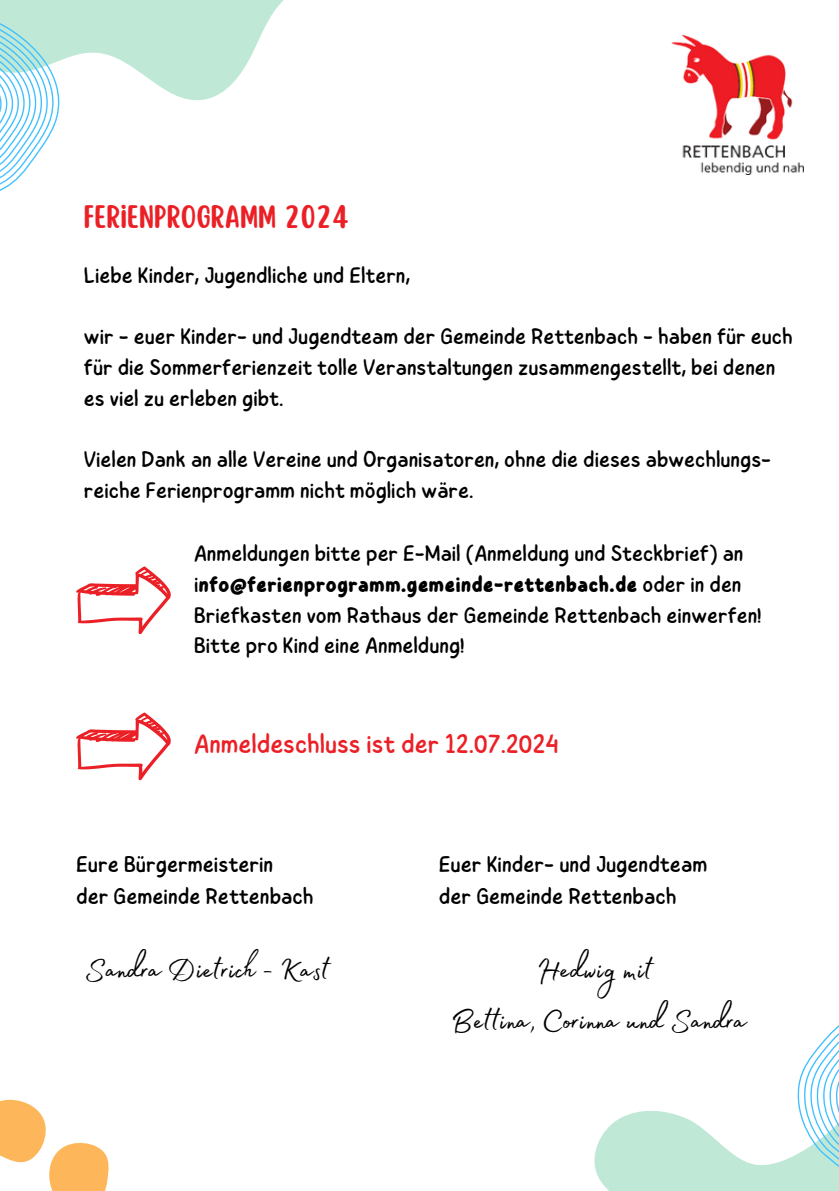
<style>
.page{position:relative;width:839px;height:1191px;background:#fff}
.page>*{position:absolute;margin:0;border:0;box-sizing:border-box;transform-origin:0 0}
.t1{font:37.4px/51.8px "Madelyn Fill";color:#000;text-align:center}
.t2{font:28.6px "Scripter";color:#eb2026}
.t3{font:26.8px "Childos Arabic";color:#eb2026}
.t4{font:22.8px "Childos Arabic";color:#000}
.t5{font:22.6px/30.6px "Childos Arabic";color:#000}
.s1{font-weight:700}
</style>
<div class="page">
<svg style="left:0;top:0;width:284px;height:101px;fill:#bfe8d6"></svg>
<svg style="left:594px;top:1026px;width:244px;height:165px"></svg>
<svg style="left:0;top:7px;width:60px;height:184px"></svg>
<svg style="left:0;top:1099px;width:109px;height:92px"></svg>
<img style="left:671px;top:35px;width:132px;height:139px">
<svg style="left:76px;top:566px;width:95px;height:68px"></svg>
<svg style="left:76px;top:713px;width:95px;height:67px"></svg>
<p class="t2" style="left:84px;top:202px;width:266px">FERIENPROGRAMM 2024</p>
<p class="t5" style="left:84px;top:260px;width:328px">Liebe Kinder, Jugendliche und Eltern,</p>
<h2 class="t5" style="left:84px;top:322px;width:710px">wir - euer Kinder- und Jugendteam der Gemeinde Rettenbach - haben für euch für die Sommerferienzeit tolle Veranstaltungen zusammengestellt, bei denen es viel zu erleben gibt.</h2>
<p class="t5" style="left:84px;top:444px;width:688px">Vielen Dank an alle Vereine und Organisatoren, ohne die dieses abwechlungs&shy;reiche Ferienprogramm nicht möglich wäre.</p>
<p class="t5" style="left:194px;top:539px;width:569px">Anmeldungen bitte per E-Mail (Anmeldung und Steckbrief) an i<span class="s1">nfo@ferienprogramm.gemeinde-rettenbach.de</span> oder in den<br>Briefkasten vom Rathaus der Gemeinde Rettenbach einwerfen!</p>
<p class="t5" style="left:194px;top:631px;width:272px">Bitte pro Kind eine Anmeldung!</p>
<h2 class="t3" style="left:194px;top:725px;width:366px">Anmeldeschluss ist der 12.07.2024</h2>
<p class="t4" style="left:76px;top:848px;width:199px">Eure Bürgermeisterin</p>
<p class="t4" style="left:76px;top:880px;width:239px">der Gemeinde Rettenbach</p>
<p class="t1" style="left:85px;top:937px;width:246px">Sandra Dietrich - Kast</p>
<p class="t4" style="left:439px;top:848px;width:270px">Euer Kinder- und Jugendteam</p>
<p class="t4" style="left:439px;top:880px;width:239px">der Gemeinde Rettenbach</p>
<p class="t1" style="left:451px;top:937px;width:297px">Hedwig mit<br>Bettina, Corinna und Sandra</p>
</div>
